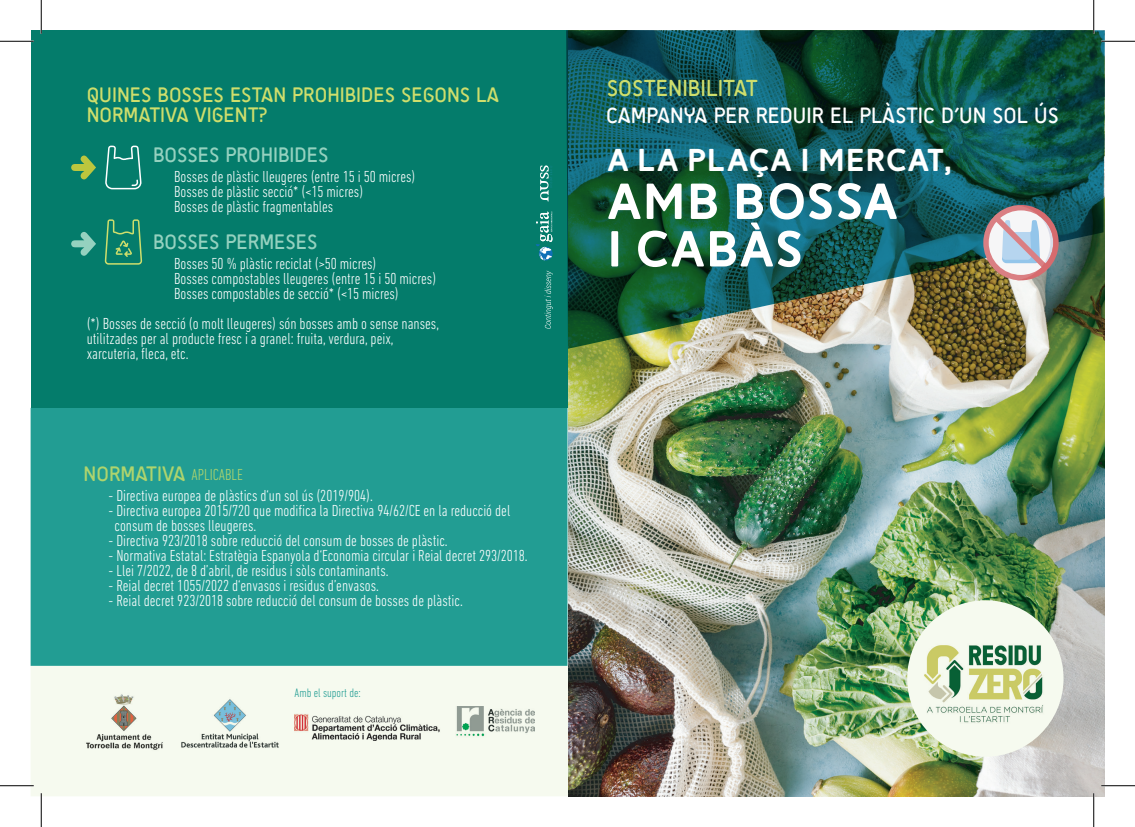
<style>
.page{position:relative;width:1135px;height:827px;background:#fff}
.page>*{position:absolute;margin:0;border:0;box-sizing:border-box;transform-origin:0 0}
.t1{font:50px/47.5px "Reitam";color:#fff}
.t2{font:31.25px "Reitam";color:#fff}
.t3{font:23.5px "Sci Fly Sans";color:#cfde6c}
.t4{font:22.5px "Sci Fly Sans";color:#fff}
.t5{font:21.25px "Sci Fly Sans";color:#cfde6c}
.t6{font:21.25px "Sci Fly Sans";color:#95d1bf}
.t7{font:21.25px "Sci Fly Sans";color:#afd46d}
.t8{font:300 condensed 16.25px/15px "DIN Next LT Pro";color:#fff}
.t9{font:300 condensed 12.5px "DIN Next LT Pro";color:#229d93}
.s1{font-family:"DIN Next LT Pro";font-weight:300;font-stretch:condensed;font-size:16.25px}
</style>
<div class="page">
<div style="left:31px;top:408px;width:536px;height:258px;background:#229d93"></div>
<div style="left:31px;top:31px;width:536px;height:377px;background:#047c6b"></div>
<div style="left:31px;top:666px;width:537px;height:130px;background:#f6faef"></div>
<img style="left:568px;top:349px;width:536px;height:447px">
<img style="left:566px;top:31px;width:538px;height:318px">
<svg style="left:544px;top:270px;width:9px;height:59px"></svg>
<svg style="left:536px;top:212px;width:16px;height:48px"></svg>
<svg style="left:540px;top:165px;width:12px;height:36px"></svg>
<svg style="left:105px;top:145px;width:37px;height:44px"></svg>
<svg style="left:105px;top:219px;width:37px;height:46px"></svg>
<svg style="left:71px;top:155px;width:25px;height:24px"></svg>
<svg style="left:71px;top:232px;width:25px;height:24px"></svg>
<svg style="left:983px;top:205px;width:76px;height:75px"></svg>
<div style="left:907px;top:600px;width:156px;height:156px;background:#f6faef;border-radius:50%"></div>
<img style="left:895px;top:629px;width:176px;height:108px">
<img style="left:294px;top:706px;width:241px;height:34px">
<img style="left:178px;top:698px;width:107px;height:53px">
<img style="left:77px;top:689px;width:95px;height:67px">
<hr style="left:0;top:40px;width:34px;height:2px;background:#fff">
<hr style="left:1101px;top:40px;width:34px;height:2px;background:#fff">
<hr style="left:40px;top:0;width:2px;height:34px;background:#fff">
<hr style="left:40px;top:793px;width:2px;height:34px;background:#fff">
<hr style="left:0;top:41px;width:34px;height:1px;background:#000">
<hr style="left:1101px;top:41px;width:34px;height:1px;background:#000">
<hr style="left:0;top:785px;width:34px;height:1px;background:#000">
<hr style="left:1101px;top:785px;width:34px;height:1px;background:#000">
<hr style="left:41px;top:0;width:1px;height:34px;background:#000">
<hr style="left:41px;top:793px;width:1px;height:34px;background:#000">
<hr style="left:1093px;top:0;width:1px;height:34px;background:#000">
<hr style="left:1093px;top:793px;width:1px;height:34px;background:#000">
<h3 class="t5" style="left:87px;top:83px;width:414px">QUINES BOSSES ESTAN PROHIBIDES SEGONS LA</h3>
<h3 class="t3" style="left:607px;top:75px;width:152px">SOSTENIBILITAT</h3>
<h3 class="t5" style="left:87px;top:103px;width:182px">NORMATIVA VIGENT?</h3>
<h3 class="t6" style="left:153px;top:143px;width:177px">BOSSES PROHIBIDES</h3>
<p class="t8" style="left:174px;top:169px;width:243px">Bosses de plàstic lleugeres (entre 15 i 50 micres)<br>Bosses de plàstic secció* (&lt;15 micres)<br>Bosses de plàstic fragmentables</p>
<h3 class="t6" style="left:153px;top:229px;width:166px">BOSSES PERMESES</h3>
<p class="t8" style="left:174px;top:255px;width:263px">Bosses 50 % plàstic reciclat (&gt;50 micres)<br>Bosses compostables lleugeres (entre 15 i 50 micres)<br>Bosses compostables de secció* (&lt;15 micres)</p>
<p class="t8" style="left:87px;top:315px;width:354px">(*) Bosses de secció (o molt lleugeres) són bosses amb o sense nanses, utilitzades per al producte fresc i a granel: fruita, verdura, peix, xarcuteria, fleca, etc.</p>
<h3 class="t4" style="left:606px;top:103px;width:454px">CAMPANYA PER REDUIR EL PLÀSTIC D’UN SOL ÚS</h3>
<h2 class="t2" style="left:607px;top:144px;width:346px">A LA PLAÇA I MERCAT,</h2>
<h1 class="t1" style="left:607px;top:178px;width:293px">AMB BOSSA<br>I CABÀS</h1>
<h3 class="t7" style="left:84px;top:461px;width:161px">NORMATIVA <span class="s1">APLICABLE</span></h3>
<p class="t8" style="left:109px;top:488px;width:266px">- Directiva europea de plàstics d‘un sol ús (2019/904).</p>
<p class="t8" style="left:115px;top:503px;width:397px;text-indent:-6px">- Directiva europea 2015/720 que modifica la Directiva 94/62/CE en la reducció del consum de bosses lleugeres.</p>
<p class="t8" style="left:109px;top:533px;width:340px">- Directiva 923/2018 sobre reducció del consum de bosses de plàstic.</p>
<p class="t8" style="left:109px;top:548px;width:421px">- Normativa Estatal: Estratègia Espanyola d‘Economia circular i Reial decret 293/2018.</p>
<p class="t8" style="left:109px;top:563px;width:281px">- Llei 7/2022, de 8 d’abril, de residus i sòls contaminants.</p>
<p class="t8" style="left:109px;top:578px;width:272px">- Reial decret 1055/2022 d‘envasos i residus d’envasos.</p>
<p class="t8" style="left:109px;top:593px;width:356px">- Reial decret 923/2018 sobre reducció del consum de bosses de plàstic.</p>
<p class="t9" style="left:295px;top:686px;width:68px">Amb el suport de:</p>
</div>
